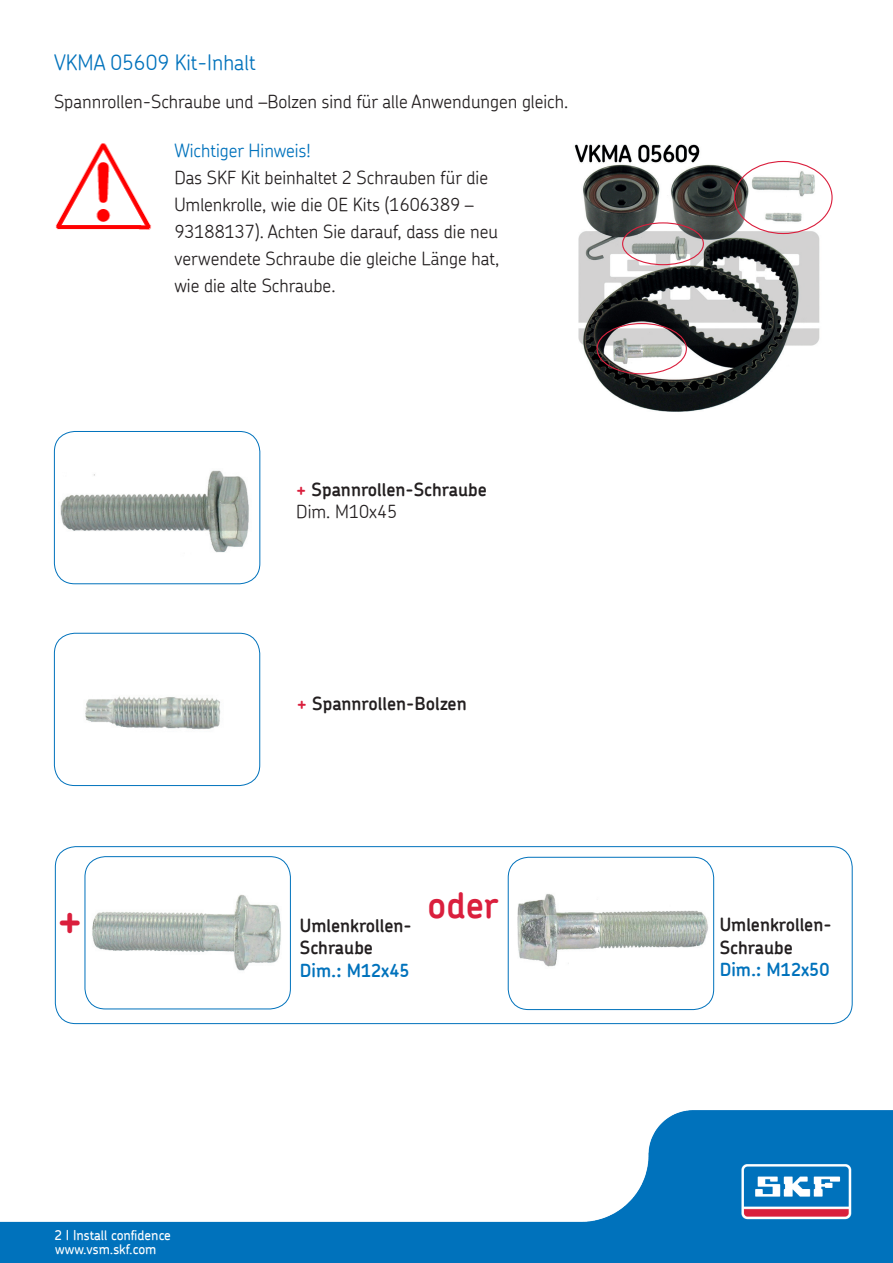
<style>
.page{position:relative;width:893px;height:1263px;background:#fff}
.page>*{position:absolute;margin:0;border:0;box-sizing:border-box;transform-origin:0 0}
.t1{font:600 45px "SKF Chevin";color:#da1f3d}
.t2{font:600 36px "SKF Chevin";color:#da1f3d}
.t3{font:300 21px "SKF Chevin";color:#0072bc}
.t4{font:300 18px/27px "SKF Chevin";color:#231f20}
.t5{font:600 18px/22.5px "SKF Chevin";color:#231f20}
.t6{font:600 18px "SKF Chevin";color:#0072bc}
.t7{font:300 18px "SKF Chevin";color:#0072bc}
.t8{font:500 13.5px "SKF Chevin";color:#fff}
.s1{color:#da1f3d}
</style>
<div class="page">
<img style="left:0;top:1110px;width:893px;height:153px">
<div style="left:54px;top:431px;width:206px;height:153px;border:1px solid #0072bc;border-radius:20px"></div>
<div style="left:54px;top:633px;width:206px;height:153px;border:1px solid #0072bc;border-radius:20px"></div>
<img style="left:60px;top:470px;width:189px;height:83px">
<img style="left:517px;top:894px;width:191px;height:73px">
<img style="left:85px;top:696px;width:136px;height:34px">
<img style="left:574px;top:144px;width:256px;height:268px">
<img style="left:92px;top:894px;width:189px;height:77px">
<img style="left:55px;top:143px;width:96px;height:87px">
<div style="left:55px;top:846px;width:798px;height:178px;border:1px solid #0072bc;border-radius:20px"></div>
<div style="left:85px;top:856px;width:206px;height:153px;border:1px solid #0072bc;border-radius:20px"></div>
<div style="left:508px;top:857px;width:206px;height:153px;border:1px solid #0072bc;border-radius:20px"></div>
<div style="left:734px;top:161px;width:99px;height:73px;border:1px solid #da1f3d;border-radius:50%"></div>
<div style="left:622px;top:222px;width:82px;height:43px;border:1px solid #da1f3d;border-radius:50%"></div>
<div style="left:597px;top:323px;width:90px;height:51px;border:1px solid #da1f3d;border-radius:50%"></div>
<p class="t3" style="left:54px;top:49px;width:203px">VKMA 05609 Kit-Inhalt</p>
<p class="t4" style="left:54px;top:88px;width:516px">Spannrollen-Schraube und –Bolzen sind für alle Anwendungen gleich.</p>
<p class="t7" style="left:174px;top:138px;width:138px">Wichtiger Hinweis!</p>
<p class="t4" style="left:174px;top:163px;width:327px">Das SKF Kit beinhaltet 2 Schrauben für die Umlenkrolle, wie die OE Kits (1606389 – 93188137). Achten Sie darauf, dass die neu verwendete Schraube die gleiche Länge hat, wie die alte Schraube.</p>
<p class="t5" style="left:296px;top:477px;width:192px"><span class="s1">+</span> Spannrollen-Schraube</p>
<p class="t4" style="left:296px;top:498px;width:103px">Dim. M10x45</p>
<p class="t1" style="left:57px;top:890px;width:27px">+</p>
<p class="t8" style="left:55px;top:1226px;width:118px">2 I Install confidence</p>
<p class="t8" style="left:55px;top:1240px;width:103px">www.vsm.skf.com</p>
<p class="t5" style="left:297px;top:691px;width:171px"><span class="s1">+</span> Spannrollen-Bolzen</p>
<p class="t5" style="left:300px;top:913px;width:113px">Umlenkrollen-<br>Schraube</p>
<p class="t6" style="left:300px;top:958px;width:111px">Dim.: M12x45</p>
<p class="t2" style="left:428px;top:881px;width:72px">oder</p>
<p class="t5" style="left:720px;top:913px;width:113px">Umlenkrollen-<br>Schraube</p>
<p class="t6" style="left:720px;top:958px;width:111px">Dim.: M12x50</p>
</div>
